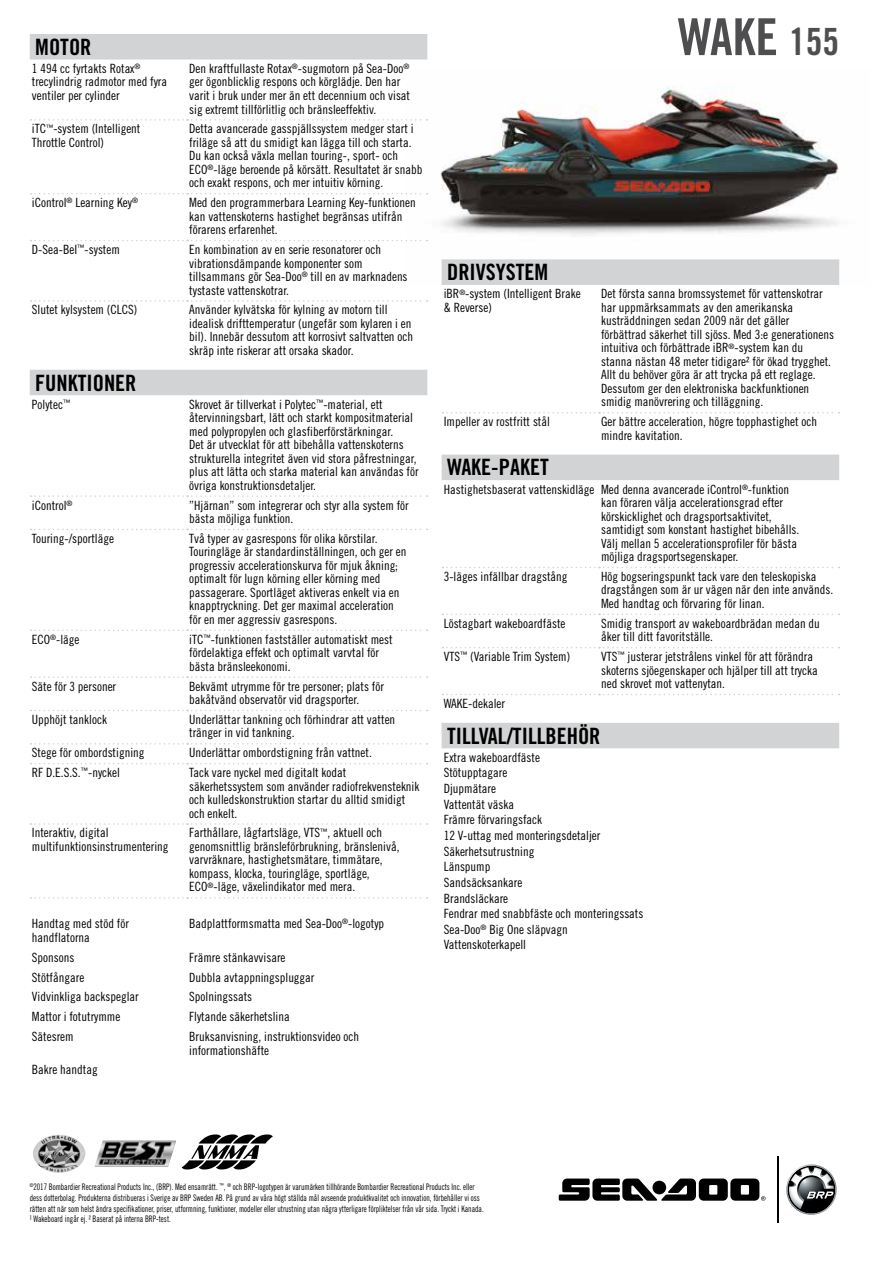
<style>
.page{position:relative;width:893px;height:1263px;background:#fff}
.page>*{position:absolute;margin:0;border:0;box-sizing:border-box;transform-origin:0 0}
.t1{font:51px "Trade Gothic LT Std Bd Cn 20";color:#4e4e50}
.t2{font:22.5px "Trade Gothic LT Std Bd Cn 20";color:#000}
.t3{font:12.75px/13.5px "Trade Gothic LT Std Cn 18";color:#000}
.t4{font:9px/10.8px "Trade Gothic LT Std Cn 18";color:#000;scale:.86 1}
.s1{font-size:37.5px}
</style>
<div class="page">
<svg style="left:559px;top:1178px;width:207px;height:23px"></svg>
<hr style="left:777px;top:1156px;width:1px;height:67px;background:#000">
<svg style="left:786px;top:1164px;width:51px;height:51px"></svg>
<img style="left:94px;top:1140px;width:77px;height:27px">
<svg style="left:182px;top:1135px;width:91px;height:35px"></svg>
<img style="left:33px;top:1135px;width:52px;height:38px">
<img style="left:427px;top:86px;width:413px;height:199px">
<hr style="left:0;top:173px;width:1px;height:34px;background:#4e4e50">
<hr style="left:0;top:384px;width:1px;height:34px;background:#4e4e50">
<hr style="left:0;top:596px;width:1px;height:33px;background:#4e4e50">
<hr style="left:0;top:807px;width:1px;height:33px;background:#4e4e50">
<hr style="left:0;top:1018px;width:1px;height:34px;background:#4e4e50">
<hr style="left:0;top:1200px;width:1px;height:63px;background:#4e4e50">
<svg style="left:30px;top:34px;width:397px;height:361px"></svg>
<svg style="left:31px;top:119px;width:397px;height:2px"></svg>
<svg style="left:31px;top:193px;width:397px;height:1px"></svg>
<svg style="left:31px;top:240px;width:397px;height:1px"></svg>
<svg style="left:31px;top:300px;width:397px;height:2px"></svg>
<svg style="left:31px;top:495px;width:397px;height:2px"></svg>
<svg style="left:31px;top:629px;width:397px;height:2px"></svg>
<svg style="left:31px;top:897px;width:397px;height:1px"></svg>
<svg style="left:31px;top:529px;width:397px;height:1px"></svg>
<svg style="left:31px;top:676px;width:397px;height:2px"></svg>
<svg style="left:31px;top:710px;width:397px;height:1px"></svg>
<svg style="left:31px;top:743px;width:397px;height:1px"></svg>
<svg style="left:31px;top:763px;width:397px;height:1px"></svg>
<svg style="left:31px;top:823px;width:397px;height:2px"></svg>
<svg style="left:442px;top:259px;width:397px;height:489px"></svg>
<svg style="left:442px;top:647px;width:397px;height:1px"></svg>
<svg style="left:442px;top:694px;width:397px;height:1px"></svg>
<svg style="left:442px;top:613px;width:397px;height:2px"></svg>
<svg style="left:442px;top:412px;width:397px;height:1px"></svg>
<svg style="left:442px;top:567px;width:397px;height:1px"></svg>
<h2 class="t2" style="left:35px;top:33px;width:58px">MOTOR</h2>
<p class="t3" style="left:32px;top:62px;width:137px">1 494 cc fyrtakts Rotax<sup>® </sup>trecylindrig radmotor med fyra ventiler per cylinder</p>
<p class="t3" style="left:189px;top:62px;width:222px">Den kraftfullaste Rotax<sup>®</sup>-sugmotorn på Sea-Doo<sup>® </sup>ger ögonblicklig respons och körglädje. Den har varit i bruk under mer än ett decennium och visat sig extremt tillförlitlig och bränsleeffektiv.</p>
<p class="t3" style="left:32px;top:122px;width:110px">iTC<sup>™</sup>-system (Intelligent<br>Throttle Control)</p>
<p class="t3" style="left:189px;top:122px;width:235px">Detta avancerade gasspjällssystem medger start i friläge så att du smidigt kan lägga till och starta.<br>Du kan också växla mellan touring-, sport- och ECO<sup>®</sup>-läge beroende på körsätt. Resultatet är snabb och exakt respons, och mer intuitiv körning.</p>
<p class="t3" style="left:32px;top:196px;width:108px">iControl<sup>®</sup> Learning Key<sup>®</sup></p>
<p class="t3" style="left:189px;top:196px;width:228px">Med den programmerbara Learning Key-funktionen kan vattenskoterns hastighet begränsas utifrån förarens erfarenhet.</p>
<p class="t3" style="left:32px;top:243px;width:90px">D-Sea-BeI<sup>™</sup>-system</p>
<p class="t3" style="left:189px;top:243px;width:220px">En kombination av en serie resonatorer och vibrationsdämpande komponenter som tillsammans gör Sea-Doo<sup>®</sup> till en av marknadens tystaste vattenskotrar.</p>
<p class="t3" style="left:32px;top:303px;width:107px">Slutet kylsystem (CLCS)</p>
<p class="t3" style="left:189px;top:303px;width:225px">Använder kylvätska för kylning av motorn till idealisk drifttemperatur (ungefär som kylaren i en bil). Innebär dessutom att korrosivt saltvatten och skräp inte riskerar att orsaka skador.</p>
<h2 class="t2" style="left:35px;top:369px;width:103px">FUNKTIONER</h2>
<p class="t3" style="left:32px;top:397px;width:40px">Polytec<sup>™</sup></p>
<p class="t3" style="left:189px;top:397px;width:231px">Skrovet är tillverkat i Polytec<sup>™</sup>-material, ett återvinningsbart, lätt och starkt kompositmaterial med polypropylen och glasfiberförstärkningar.<br>Det är utvecklat för att bibehålla vattenskoterns strukturella integritet även vid stora påfrestningar, plus att lätta och starka material kan användas för övriga konstruktionsdetaljer.</p>
<p class="t3" style="left:32px;top:498px;width:42px">iControl<sup>®</sup></p>
<p class="t3" style="left:189px;top:498px;width:221px">”Hjärnan” som integrerar och styr alla system för bästa möjliga funktion.</p>
<p class="t3" style="left:32px;top:531px;width:84px">Touring-/sportläge</p>
<p class="t3" style="left:189px;top:531px;width:219px">Två typer av gasrespons för olika körstilar.<br>Touringläge är standardinställningen, och ger en progressiv accelerationskurva för mjuk åkning; optimalt för lugn körning eller körning med passagerare. Sportläget aktiveras enkelt via en knapptryckning. Det ger maximal acceleration för en mer aggressiv gasrespons.</p>
<p class="t3" style="left:32px;top:632px;width:49px">ECO<sup>®</sup>-läge</p>
<p class="t3" style="left:189px;top:632px;width:205px">iTC<sup>™</sup>-funktionen fastställer automatiskt mest fördelaktiga effekt och optimalt varvtal för bästa bränsleekonomi.</p>
<p class="t3" style="left:32px;top:679px;width:86px">Säte för 3 personer</p>
<p class="t3" style="left:189px;top:679px;width:196px">Bekvämt utrymme för tre personer; plats för bakåtvänd observatör vid dragsporter.</p>
<p class="t3" style="left:32px;top:712px;width:77px">Upphöjt tanklock</p>
<p class="t3" style="left:189px;top:712px;width:208px">Underlättar tankning och förhindrar att vatten tränger in vid tankning.</p>
<p class="t3" style="left:32px;top:746px;width:114px">Stege för ombordstigning</p>
<p class="t3" style="left:189px;top:746px;width:184px">Underlättar ombordstigning från vattnet.</p>
<p class="t3" style="left:32px;top:766px;width:90px">RF D.E.S.S.<sup>™</sup>-nyckel</p>
<p class="t3" style="left:189px;top:766px;width:232px">Tack vare nyckel med digitalt kodat säkerhetssystem som använder radiofrekvensteknik och kulledskonstruktion startar du alltid smidigt och enkelt.</p>
<p class="t3" style="left:32px;top:826px;width:138px">Interaktiv, digital multifunktionsinstrumentering</p>
<p class="t3" style="left:189px;top:826px;width:212px">Farthållare, lågfartsläge, VTS<sup>™</sup>, aktuell och genomsnittlig bränsleförbrukning, bränslenivå, varvräknare, hastighetsmätare, timmätare, kompass, klocka, touringläge, sportläge, ECO<sup>®</sup>-läge, växelindikator med mera.</p>
<p class="t3" style="left:32px;top:917px;width:99px">Handtag med stöd för handflatorna</p>
<p class="t3" style="left:189px;top:917px;width:197px">Badplattformsmatta med Sea-Doo<sup>®</sup>-logotyp</p>
<p class="t3" style="left:32px;top:950px;width:44px">Sponsons</p>
<p class="t3" style="left:189px;top:950px;width:98px">Främre stänkavvisare</p>
<p class="t3" style="left:32px;top:970px;width:54px">Stötfångare</p>
<p class="t3" style="left:189px;top:970px;width:127px">Dubbla avtappningspluggar</p>
<p class="t3" style="left:32px;top:990px;width:108px">Vidvinkliga backspeglar</p>
<p class="t3" style="left:189px;top:990px;width:65px">Spolningssats</p>
<p class="t3" style="left:32px;top:1010px;width:90px">Mattor i fotutrymme</p>
<p class="t3" style="left:189px;top:1010px;width:102px">Flytande säkerhetslina</p>
<p class="t3" style="left:32px;top:1029px;width:43px">Sätesrem</p>
<p class="t3" style="left:189px;top:1029px;width:171px">Bruksanvisning, instruktionsvideo och informationshäfte</p>
<p class="t3" style="left:32px;top:1063px;width:67px">Bakre handtag</p>
<h1 class="t1" style="left:678px;top:6px;width:163px">WAKE <span class="s1">155</span></h1>
<h2 class="t2" style="left:447px;top:259px;width:103px">DRIVSYSTEM</h2>
<p class="t3" style="left:444px;top:287px;width:138px">iBR<sup>®</sup>-system (Intelligent Brake &amp; Reverse)</p>
<p class="t3" style="left:601px;top:287px;width:234px">Det första sanna bromssystemet för vattenskotrar har uppmärksammats av den amerikanska kusträddningen sedan 2009 när det gäller förbättrad säkerhet till sjöss. Med 3:e generationens intuitiva och förbättrade iBR<sup>®</sup>-system kan du stanna nästan 48 meter tidigare² för ökad trygghet.<br>Allt du behöver göra är att trycka på ett reglage.<br>Dessutom ger den elektroniska backfunktionen smidig manövrering och tilläggning.</p>
<p class="t3" style="left:444px;top:415px;width:108px">Impeller av rostfritt stål</p>
<p class="t3" style="left:601px;top:415px;width:217px">Ger bättre acceleration, högre topphastighet och mindre kavitation.</p>
<h2 class="t2" style="left:447px;top:454px;width:103px">WAKE-PAKET</h2>
<p class="t3" style="left:601px;top:482px;width:200px;text-indent:-157px">Hastighetsbaserat vattenskidläge Med denna avancerade iControl<sup>®</sup>-funktion kan föraren välja accelerationsgrad efter körskicklighet och dragsportsaktivitet, samtidigt som konstant hastighet bibehålls.<br>Välj mellan 5 accelerationsprofiler för bästa möjliga dragsportsegenskaper.</p>
<p class="t3" style="left:444px;top:569px;width:125px">3-läges infällbar dragstång</p>
<p class="t3" style="left:601px;top:569px;width:234px">Hög bogseringspunkt tack vare den teleskopiska dragstången som är ur vägen när den inte används.<br>Med handtag och förvaring för linan.</p>
<p class="t3" style="left:444px;top:616px;width:123px">Löstagbart wakeboardfäste</p>
<p class="t3" style="left:601px;top:616px;width:220px">Smidig transport av wakeboardbrädan medan du åker till ditt favoritställe.</p>
<p class="t3" style="left:444px;top:650px;width:128px">VTS<sup>™</sup> (Variable Trim System)</p>
<p class="t3" style="left:601px;top:650px;width:218px">VTS<sup>™</sup> justerar jetstrålens vinkel för att förändra skoterns sjöegenskaper och hjälper till att trycka ned skrovet mot vattenytan.</p>
<p class="t3" style="left:444px;top:696px;width:63px">WAKE-dekaler</p>
<h2 class="t2" style="left:447px;top:722px;width:155px">TILLVAL/TILLBEHÖR</h2>
<p class="t3" style="left:444px;top:749px;width:201px;line-height:15.6px">Extra wakeboardfäste<br>Stötupptagare<br>Djupmätare<br>Vattentät väska<br>Främre förvaringsfack<br>12 V-uttag med monteringsdetaljer<br>Säkerhetsutrustning<br>Länspump<br>Sandsäcksankare<br>Brandsläckare<br>Fendrar med snabbfäste och monteringssats<br>Sea-Doo<sup>®</sup> Big One släpvagn<br>Vattenskoterkapell</p>
<p class="t4" style="left:30px;top:1181px;width:529px"><sup>©</sup>2017 Bombardier Recreational Products Inc., (BRP). Med ensamrätt. <sup>™</sup>, <sup>®</sup> och BRP-logotypen är varumärken tillhörande Bombardier Recreational Products Inc. eller dess dotterbolag. Produkterna distribueras i Sverige av BRP Sweden AB. På grund av våra högt ställda mål avseende produktkvalitet och innovation, förbehåller vi oss rätten att när som helst ändra specifikationer, priser, utformning, funktioner, modeller eller utrustning utan några ytterligare förpliktelser från vår sida. Tryckt i Kanada.<br>¹ Wakeboard ingår ej. ² Baserat på interna BRP-test.</p>
</div>
